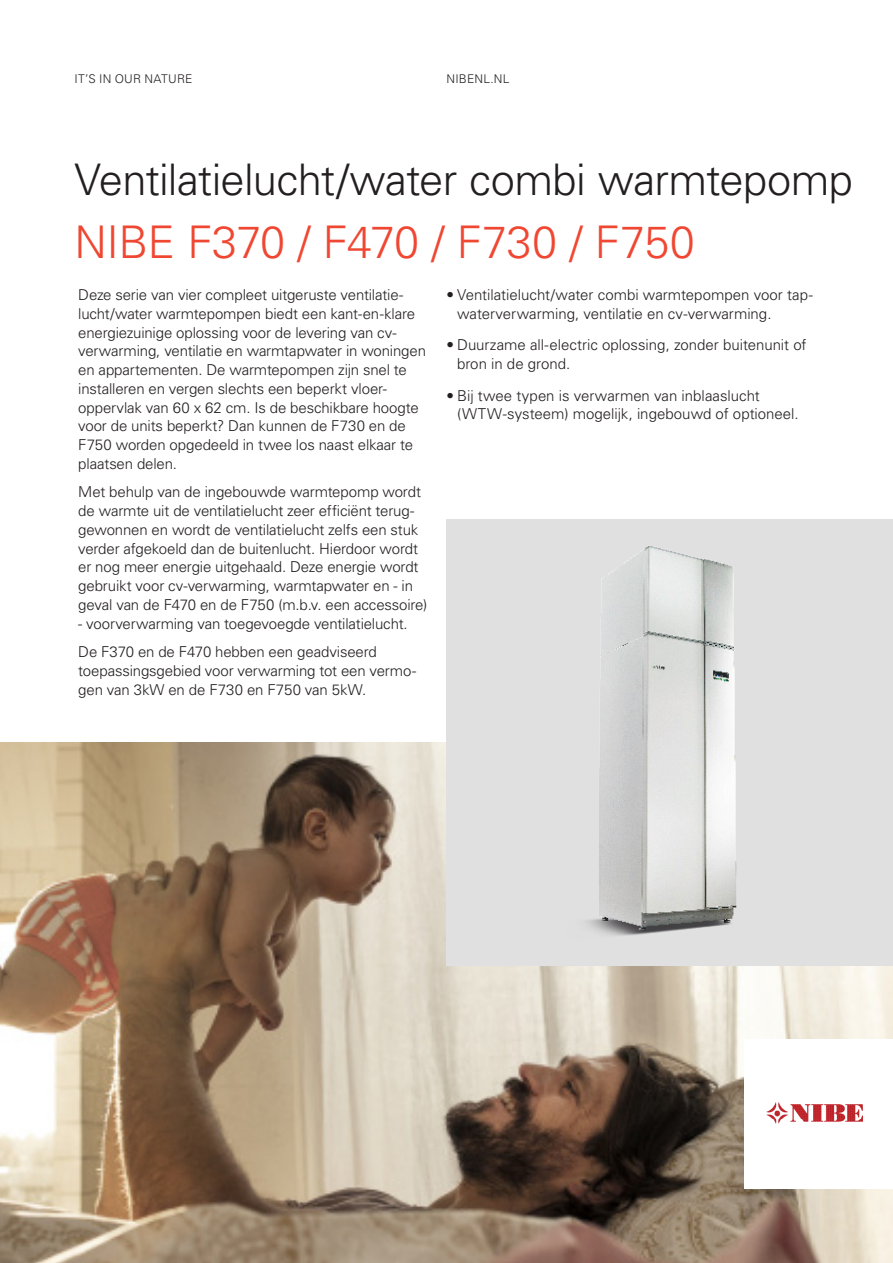
<style>
.page{position:relative;width:893px;height:1263px;background:#fff}
.page>*{position:absolute;margin:0;border:0;box-sizing:border-box;transform-origin:0 0}
.Heading_H1{font:300 45px "Univers LT Pro 45";letter-spacing:-.015em;color:#ef4732}
.Heading_H1-2{font:300 43.5px "Univers LT Pro 45";letter-spacing:-.015em;color:#231f20}
.Body_copy{font:300 15px/18.8px "Univers LT Pro 45";letter-spacing:-.01em;color:#231f20}
.Header_Frontside{font:300 12px "Univers LT Pro 45";letter-spacing:.015em;color:#231f20}
</style>
<div class="page">
<img style="left:0;top:742px;width:893px;height:521px">
<div style="left:446px;top:519px;width:447px;height:446px;background:#e1e0e0"></div>
<img style="left:586px;top:546px;width:151px;height:390px">
<img style="left:744px;top:1040px;width:149px;height:148px">
<p class="Header_Frontside" style="left:74px;top:72px;width:120px">IT’S IN OUR NATURE</p>
<p class="Header_Frontside" style="left:446px;top:72px;width:65px">NIBENL.NL</p>
<p class="Heading_H1-2" style="left:74px;top:153px;width:780px">Ventilatielucht/water combi warmtepomp</p>
<p class="Heading_H1" style="left:74px;top:215px;width:622px">NIBE F370 / F470 / F730 / F750</p>
<p class="Body_copy" style="left:78px;top:285px;width:349px">Deze serie van vier compleet uitgeruste ventilatie&shy;lucht/water warmtepompen biedt een kant-en-klare energiezuinige oplossing voor de levering van cv&shy;verwarming, ventilatie en warmtapwater in woningen en appartementen. De warmtepompen zijn snel te installeren en vergen slechts een beperkt vloer&shy;oppervlak van 60 x 62 cm. Is de beschikbare hoogte voor de units beperkt? Dan kunnen de F730 en de F750 worden opgedeeld in twee los naast elkaar te plaatsen delen.</p>
<p class="Body_copy" style="left:78px;top:483px;width:351px">Met behulp van de ingebouwde warmtepomp wordt de warmte uit de ventilatielucht zeer efficiënt terug&shy;gewonnen en wordt de ventilatielucht zelfs een stuk verder afgekoeld dan de buitenlucht. Hierdoor wordt er nog meer energie uitgehaald. Deze energie wordt gebruikt voor cv-verwarming, warmtapwater en - in geval van de F470 en de F750 (m.b.v. een accessoire)</p>
<p class="Body_copy" style="left:78px;top:614px;width:331px">- voorverwarming van toegevoegde ventilatielucht.</p>
<p class="Body_copy" style="left:78px;top:642px;width:339px;line-height:19.2px">De F370 en de F470 hebben een geadviseerd toepassingsgebied voor verwarming tot een vermo&shy;gen van 3kW en de F730 en F750 van 5kW.</p>
<p class="Body_copy" style="left:457px;top:285px;width:357px;text-indent:-11px">• Ventilatielucht/water combi warmtepompen voor tap&shy;waterverwarming, ventilatie en cv-verwarming.</p>
<p class="Body_copy" style="left:457px;top:336px;width:351px;text-indent:-11px">• Duurzame all-electric oplossing, zonder buitenunit of bron in de grond.</p>
<p class="Body_copy" style="left:457px;top:386px;width:343px;text-indent:-11px">• Bij twee typen is verwarmen van inblaaslucht (WTW-systeem) mogelijk, ingebouwd of optioneel.</p>
</div>
